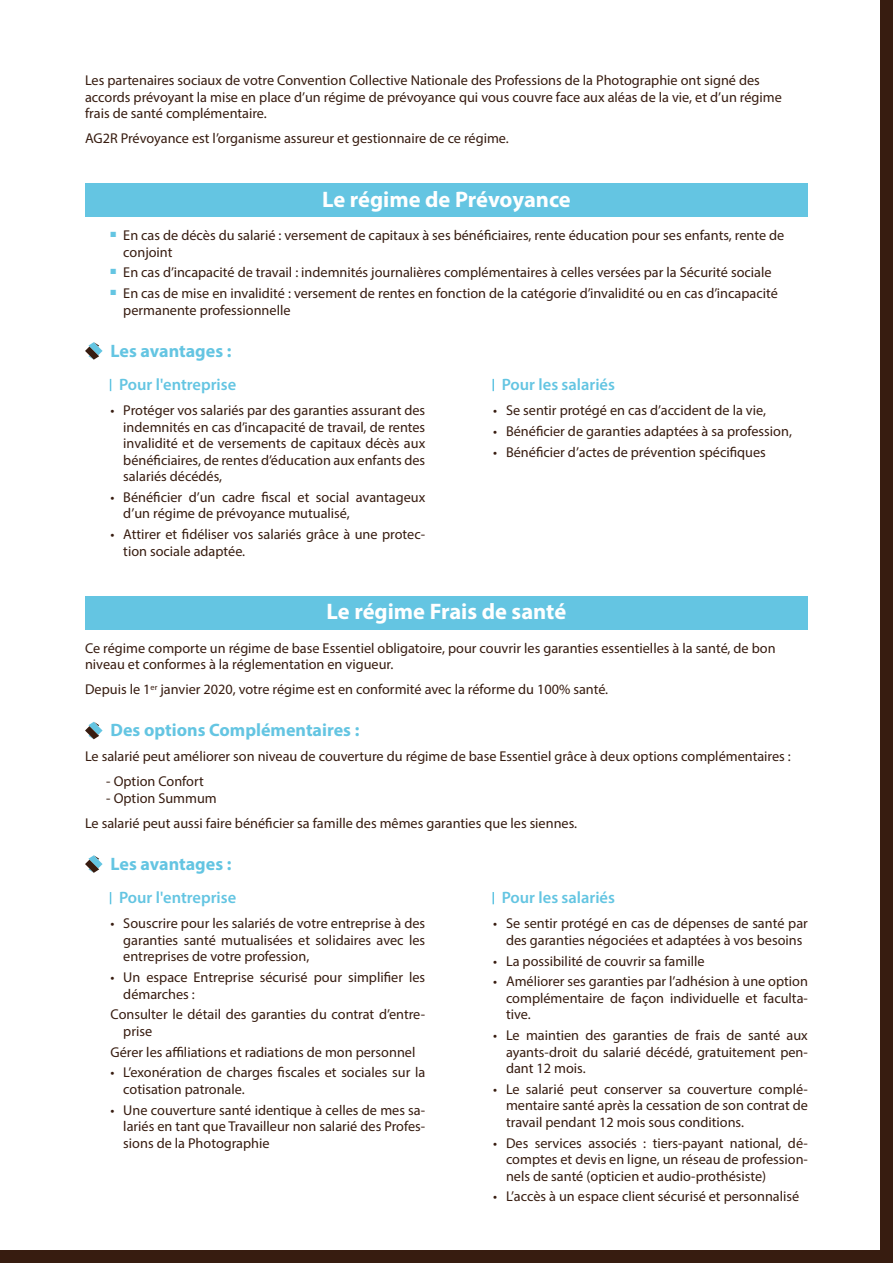
<style>
.page{position:relative;width:893px;height:1263px;background:#fff}
.page>*{position:absolute;margin:0;border:0;box-sizing:border-box;transform-origin:0 0}
.t1{font:700 22.5px "Myriad Pro";color:#fff}
.t2{font:700 18px "Myriad Pro";color:#64c5e2}
.t3{font:600 16.5px "Myriad Pro";color:#64c5e2}
.t4{font:14.25px/16.5px "Myriad Pro";color:#371c10}
</style>
<div class="page">
<div style="left:0;top:1250px;width:893px;height:13px;background:#371c10"></div>
<div style="left:880px;top:0;width:13px;height:1263px;background:#371c10"></div>
<div style="left:85px;top:183px;width:723px;height:33px;background:#64c5e2"></div>
<svg style="left:85px;top:342px;width:18px;height:18px"></svg>
<svg style="left:110px;top:379px;width:1px;height:12px"></svg>
<svg style="left:492px;top:379px;width:2px;height:12px"></svg>
<div style="left:85px;top:596px;width:723px;height:33px;background:#64c5e2"></div>
<svg style="left:85px;top:722px;width:18px;height:17px"></svg>
<svg style="left:85px;top:855px;width:18px;height:18px"></svg>
<svg style="left:110px;top:892px;width:1px;height:12px"></svg>
<svg style="left:492px;top:892px;width:2px;height:12px"></svg>
<p class="t4" style="left:85px;top:72px;width:698px">Les partenaires sociaux de votre Convention Collective Nationale des Professions de la Photographie ont signé des accords prévoyant la mise en place d’un régime de prévoyance qui vous couvre face aux aléas de la vie, et d’un régime frais de santé complémentaire.</p>
<p class="t4" style="left:85px;top:130px;width:425px">AG2R Prévoyance est l’organisme assureur et gestionnaire de ce régime.</p>
<h1 class="t1" style="left:322px;top:184px;width:250px">Le régime de Prévoyance</h1>
<p class="t4" style="left:123px;top:227px;width:662px;text-indent:-13px"><sup>■</sup> En cas de décès du salarié : versement de capitaux à ses bénéficiaires, rente éducation pour ses enfants, rente de conjoint</p>
<p class="t4" style="left:111px;top:264px;width:662px"><sup>■</sup> En cas d’incapacité de travail : indemnités journalières complémentaires à celles versées par la Sécurité sociale</p>
<p class="t4" style="left:123px;top:285px;width:656px;text-indent:-13px"><sup>■</sup> En cas de mise en invalidité : versement de rentes en fonction de la catégorie d’invalidité ou en cas d’incapacité permanente professionnelle</p>
<p class="t2" style="left:111px;top:339px;width:122px">Les avantages :</p>
<p class="t3" style="left:119px;top:374px;width:119px">Pour l'entreprise</p>
<p class="t4" style="left:123px;top:402px;width:303px;text-align:justify;text-indent:-13px">• Protéger vos salariés par des garanties assurant des indemnités en cas d’incapacité de travail, de rentes invalidité et de versements de capitaux décès aux bénéficiaires, de rentes d’éducation aux enfants des salariés décédés,</p>
<p class="t4" style="left:123px;top:489px;width:303px;text-indent:-13px">• Bénéficier d’un cadre fiscal et social avantageux d’un régime de prévoyance mutualisé,</p>
<p class="t4" style="left:123px;top:526px;width:303px;text-indent:-13px">• Attirer et fidéliser vos salariés grâce à une protec&shy;tion sociale adaptée.</p>
<p class="t3" style="left:502px;top:374px;width:115px">Pour les salariés</p>
<p class="t4" style="left:493px;top:402px;width:274px">• Se sentir protégé en cas d’accident de la vie,</p>
<p class="t4" style="left:493px;top:423px;width:300px">• Bénéficier de garanties adaptées à sa profession,</p>
<p class="t4" style="left:493px;top:443px;width:274px">• Bénéficier d’actes de prévention spécifiques</p>
<h1 class="t1" style="left:327px;top:597px;width:241px">Le régime Frais de santé</h1>
<p class="t4" style="left:85px;top:639px;width:692px">Ce régime comporte un régime de base Essentiel obligatoire, pour couvrir les garanties essentielles à la santé, de bon niveau et conformes à la réglementation en vigueur.</p>
<p class="t4" style="left:85px;top:681px;width:525px">Depuis le 1<sup>er</sup> janvier 2020, votre régime est en conformité avec la réforme du 100% santé.</p>
<p class="t2" style="left:111px;top:718px;width:250px">Des options Complémentaires :</p>
<p class="t4" style="left:85px;top:748px;width:707px">Le salarié peut améliorer son niveau de couverture du régime de base Essentiel grâce à deux options complémentaires :</p>
<p class="t4" style="left:106px;top:773px;width:99px">- Option Confort</p>
<p class="t4" style="left:85px;top:785px;width:494px;line-height:25px;text-indent:21px">- Option Summum<br>Le salarié peut aussi faire bénéficier sa famille des mêmes garanties que les siennes.</p>
<p class="t2" style="left:111px;top:852px;width:122px">Les avantages :</p>
<p class="t3" style="left:119px;top:887px;width:119px">Pour l'entreprise</p>
<p class="t4" style="left:123px;top:915px;width:303px;text-align:justify;text-indent:-13px">• Souscrire pour les salariés de votre entreprise à des garanties santé mutualisées et solidaires avec les entreprises de votre profession,</p>
<p class="t4" style="left:123px;top:969px;width:303px;text-indent:-13px">• Un espace Entreprise sécurisé pour simplifier les démarches :</p>
<p class="t4" style="left:123px;top:1006px;width:303px;text-indent:-13px">Consulter le détail des garanties du contrat d’entre&shy;prise</p>
<p class="t4" style="left:111px;top:1043px;width:306px">Gérer les affiliations et radiations de mon personnel</p>
<p class="t4" style="left:123px;top:1064px;width:303px;text-indent:-13px">• L’exonération de charges fiscales et sociales sur la cotisation patronale.</p>
<p class="t4" style="left:123px;top:1101px;width:303px;text-align:justify;text-indent:-13px">• Une couverture santé identique à celles de mes sa&shy;lariés en tant que Travailleur non salarié des Profes&shy;sions de la Photographie</p>
<p class="t3" style="left:502px;top:887px;width:115px">Pour les salariés</p>
<p class="t4" style="left:493px;top:915px;width:316px;text-align:center">• Se sentir protégé en cas de dépenses de santé par des garanties négociées et adaptées à vos besoins</p>
<p class="t4" style="left:493px;top:952px;width:213px">• La possibilité de couvrir sa famille</p>
<p class="t4" style="left:506px;top:973px;width:303px;text-align:justify;text-indent:-13px">• Améliorer ses garanties par l’adhésion à une option complémentaire de façon individuelle et faculta&shy;tive.</p>
<p class="t4" style="left:506px;top:1027px;width:303px;text-align:justify;text-indent:-13px">• Le maintien des garanties de frais de santé aux ayants-droit du salarié décédé, gratuitement pen&shy;dant 12 mois.</p>
<p class="t4" style="left:506px;top:1080px;width:303px;text-align:justify;text-indent:-13px">• Le salarié peut conserver sa couverture complé&shy;mentaire santé après la cessation de son contrat de travail pendant 12 mois sous conditions.</p>
<p class="t4" style="left:506px;top:1134px;width:303px;text-align:justify;text-indent:-13px">• Des services associés : tiers-payant national, dé&shy;comptes et devis en ligne, un réseau de profession&shy;nels de santé (opticien et audio-prothésiste)</p>
<p class="t4" style="left:493px;top:1188px;width:307px">• L’accès à un espace client sécurisé et personnalisé</p>
</div>
